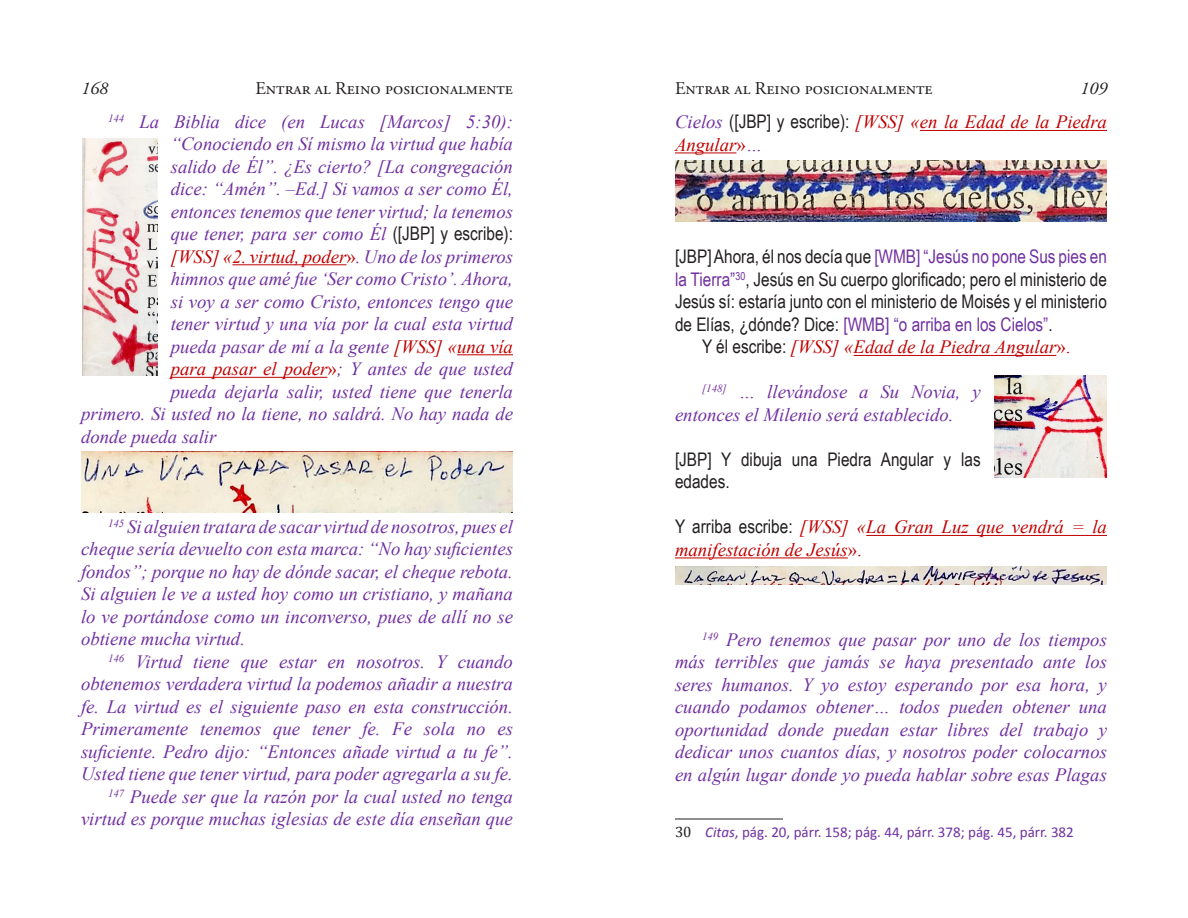
<style>
.page{position:relative;width:1188px;height:918px;background:#fff}
.page>*{position:absolute;margin:0;border:0;box-sizing:border-box;transform-origin:0 0}
.t1{font:italic 18.75px/22.5px "Times New Roman";color:#7030a0;text-align:justify}
.t2{font:18.75px/22.5px "Arial Narrow";color:#231f20;text-align:justify}
.t3{font:italic 18.75px/22.5px "Times New Roman";color:#c00000}
.t4{font:18px "Adobe Garamond Pro";color:#231f20}
.t5{font:italic 18px "Adobe Garamond Pro";color:#231f20}
.t6{font:15px "Calibri";color:#7030a0}
.s1{font-family:"Arial Narrow";font-style:normal;color:#231f20}
.s2{font-style:normal}
.s3{color:#7030a0}
.s4{color:#c00000}
.s5{font-style:normal;color:#c00000}
.s6{font-family:"Cambria";color:#231f20}
.s7{font-style:italic}
</style>
<div class="page">
<hr style="left:232px;top:265px;width:115px;height:1px;background:#c00000">
<hr style="left:457px;top:355px;width:56px;height:1px;background:#c00000">
<hr style="left:171px;top:377px;width:156px;height:1px;background:#c00000">
<img style="left:82px;top:138px;width:75px;height:238px">
<img style="left:81px;top:451px;width:432px;height:61px">
<hr style="left:920px;top:130px;width:187px;height:1px;background:#c00000">
<hr style="left:675px;top:153px;width:61px;height:1px;background:#c00000">
<hr style="left:854px;top:355px;width:202px;height:1px;background:#c00000">
<hr style="left:866px;top:535px;width:241px;height:1px;background:#c00000">
<hr style="left:675px;top:558px;width:173px;height:1px;background:#c00000">
<hr style="left:675px;top:819px;width:108px;height:1px;background:#231f20">
<img style="left:675px;top:161px;width:432px;height:61px">
<img style="left:675px;top:566px;width:432px;height:18px">
<img style="left:994px;top:375px;width:113px;height:103px">
<p class="t5" style="left:81px;top:78px;width:28px">168</p>
<p class="t4" style="left:255px;top:78px;width:259px">Entrar al Reino posicionalmente</p>
<p class="t1" style="left:108px;top:110px;width:407px"><sup>144</sup> La Biblia dice (en Lucas [Marcos] 5:30):</p>
<p class="t1" style="left:171px;top:132px;width:344px">“Conociendo en Sí mismo la virtud que había</p>
<p class="t1" style="left:171px;top:155px;width:344px">salido de Él”. ¿Es cierto? [La congregación</p>
<p class="t1" style="left:171px;top:177px;width:344px">dice: “Amén”. –Ed.] Si vamos a ser como Él,</p>
<p class="t1" style="left:171px;top:200px;width:344px">entonces tenemos que tener virtud; la tenemos</p>
<p class="t1" style="left:171px;top:222px;width:344px">que tener, para ser como Él <span class="s1">([JBP] y escribe):</span></p>
<p class="t3" style="left:171px;top:245px;width:344px">[WSS] «2. virtud, poder<span class="s2">»</span><span class="s3">. Uno de los primeros</span></p>
<p class="t1" style="left:171px;top:267px;width:344px">himnos que amé fue ‘Ser como Cristo’. Ahora,</p>
<p class="t1" style="left:171px;top:290px;width:344px">si voy a ser como Cristo, entonces tengo que</p>
<p class="t1" style="left:171px;top:312px;width:344px">tener virtud y una vía por la cual esta virtud</p>
<p class="t1" style="left:171px;top:335px;width:344px">pueda pasar de mí a la gente <span class="s4">[WSS] «una vía</span></p>
<p class="t1" style="left:171px;top:357px;width:344px"><span class="s4">para pasar el poder</span><span class="s5">»</span>; Y antes de que usted</p>
<p class="t1" style="left:171px;top:380px;width:344px">pueda dejarla salir, usted tiene que tenerla</p>
<p class="t1" style="left:81px;top:402px;width:434px">primero. Si usted no la tiene, no saldrá. No hay nada de</p>
<p class="t1" style="left:81px;top:425px;width:137px">donde pueda salir</p>
<p class="t1" style="left:81px;top:515px;width:434px;text-indent:27px"><sup>145</sup> Si alguien tratara de sacar virtud de nosotros, pues el cheque sería devuelto con esta marca: “No hay suficientes fondos”; porque no hay de dónde sacar, el cheque rebota.<br>Si alguien le ve a usted hoy como un cristiano, y mañana lo ve portándose como un inconverso, pues de allí no se obtiene mucha virtud.</p>
<p class="t1" style="left:81px;top:650px;width:434px;text-align:right"><sup>146</sup> Virtud tiene que estar en nosotros. Y cuando obtenemos verdadera virtud la podemos añadir a nuestra fe. La virtud es el siguiente paso en esta construcción.<br>Primeramente tenemos que tener fe. Fe sola no es suficiente. Pedro dijo: “Entonces añade virtud a tu fe”.<br>Usted tiene que tener virtud, para poder agregarla a su fe.<br><sup>147</sup> Puede ser que la razón por la cual usted no tenga virtud es porque muchas iglesias de este día enseñan que</p>
<p class="t4" style="left:675px;top:78px;width:259px">Entrar al Reino posicionalmente</p>
<p class="t5" style="left:1080px;top:78px;width:28px">109</p>
<p class="t3" style="left:675px;top:110px;width:434px"><span class="s3">Cielos</span> <span class="s1">([JBP] y escribe):</span> [WSS] «en la Edad de la Piedra<br>Angular<span class="s2">»</span><span class="s3">…</span></p>
<p class="t2" style="left:675px;top:245px;width:433px">[JBP] Ahora, él nos decía que <span class="s3">[WMB] “Jesús no pone Sus pies en la Tierra”</span><sup>30</sup>, Jesús en Su cuerpo glorificado; pero el ministerio de Jesús sí: estaría junto con el ministerio de Moisés y el ministerio de Elías, ¿dónde? Dice: <span class="s3">[WMB] “o arriba en los Cielos”</span>.</p>
<p class="t3" style="left:702px;top:335px;width:370px"><span class="s1">Y él escribe:</span> [WSS] «Edad de la Piedra Angular<span class="s2">».</span></p>
<p class="t1" style="left:675px;top:380px;width:307px;text-indent:27px"><sup>[148]</sup> … llevándose a Su Novia, y entonces el Milenio será establecido.</p>
<p class="t2" style="left:675px;top:447px;width:307px">[JBP] Y dibuja una Piedra Angular y las edades.</p>
<p class="t3" style="left:675px;top:515px;width:433px"><span class="s1">Y arriba escribe:</span> [WSS] «La Gran Luz que vendrá = la manifestación de Jesús<span class="s2">».</span></p>
<p class="t1" style="left:675px;top:628px;width:434px;text-indent:27px"><sup>149</sup> Pero tenemos que pasar por uno de los tiempos más terribles que jamás se haya presentado ante los seres humanos. Y yo estoy esperando por esa hora, y cuando podamos obtener… todos pueden obtener una oportunidad donde puedan estar libres del trabajo y dedicar unos cuantos días, y nosotros poder colocarnos en algún lugar donde yo pueda hablar sobre esas Plagas</p>
<p class="t6" style="left:675px;top:823px;width:400px"><span class="s6">30</span> <span class="s7">Citas</span>, pág. 20, párr. 158; pág. 44, párr. 378; pág. 45, párr. 382</p>
</div>
